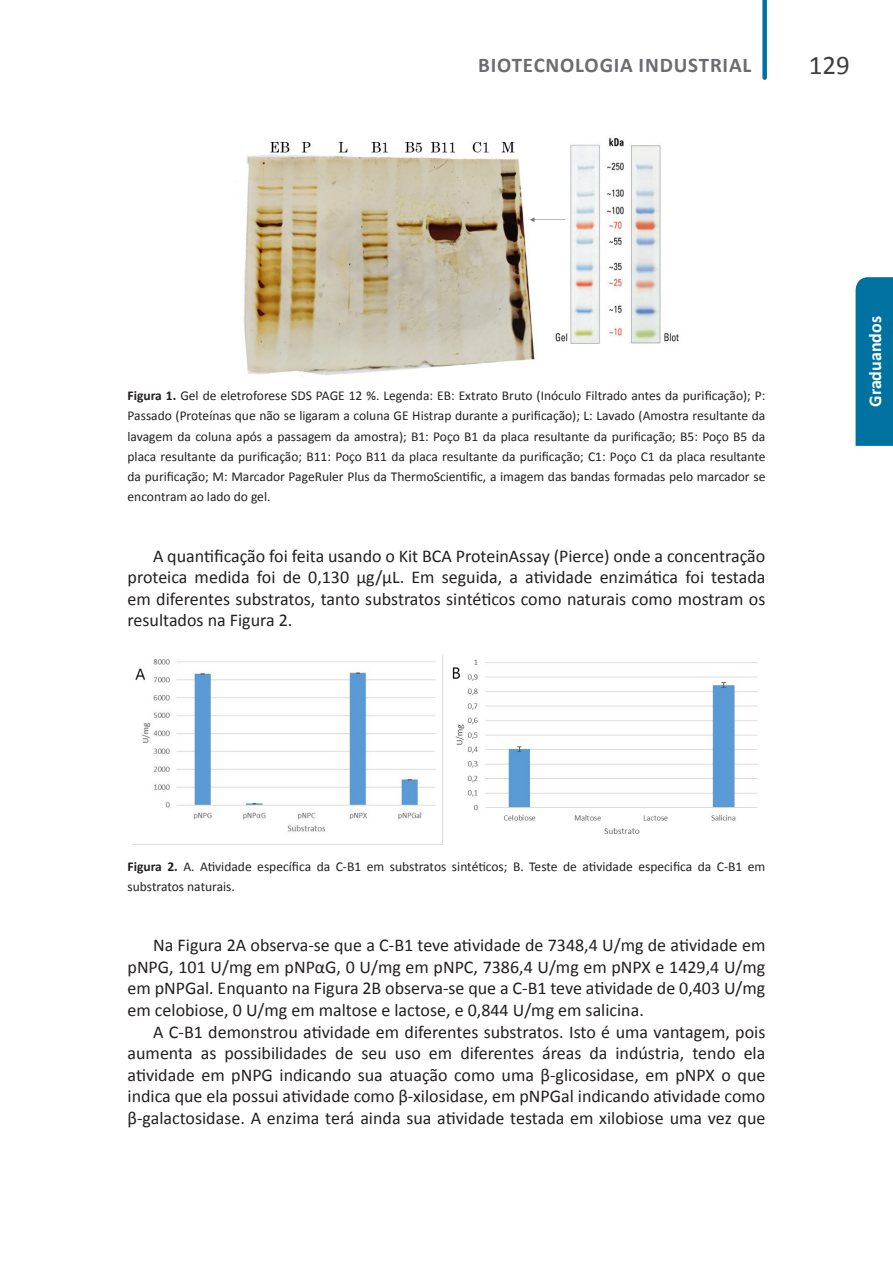
<style>
.page{position:relative;width:893px;height:1263px;background:#fff}
.page>*{position:absolute;margin:0;border:0;box-sizing:border-box;transform-origin:0 0}
.t1{font:27px "Calibri";color:#3e3e3f}
.t2{font:700 21px "Calibri";letter-spacing:.04em;color:#6c6d70}
.Corpo_de_texto_1{font:18px/21.6px "Calibri";color:#231f20;text-align:justify}
.t3{font:700 18px "Calibri";color:#fff}
.Figuras{font:13.5px/20.2px "Calibri";color:#231f20;text-align:justify}
.s1{font-weight:700}
</style>
<div class="page">
<div style="left:855px;top:277px;width:38px;height:169px;background:#00729f"></div>
<div style="left:762px;top:0;width:5px;height:78px;background:#00729f"></div>
<img style="left:243px;top:137px;width:436px;height:240px">
<img style="left:135px;top:656px;width:623px;height:188px">
<p class="t2" style="left:478px;top:52px;width:275px">BIOTECNOLOGIA INDUSTRIAL</p>
<h1 class="t1" style="left:809px;top:48px;width:43px">129</h1>
<p class="Figuras" style="left:128px;top:385px;width:639px"><span class="s1">Figura 1.</span> Gel de eletroforese SDS PAGE 12 %. Legenda: EB: Extrato Bruto (Inóculo Filtrado antes da purificação); P:<br>Passado (Proteínas que não se ligaram a coluna GE Histrap durante a purificação); L: Lavado (Amostra resultante da lavagem da coluna após a passagem da amostra); B1: Poço B1 da placa resultante da purificação; B5: Poço B5 da placa resultante da purificação; B11: Poço B11 da placa resultante da purificação; C1: Poço C1 da placa resultante da purificação; M: Marcador PageRuler Plus da ThermoScientific, a imagem das bandas formadas pelo marcador se encontram ao lado do gel.</p>
<p class="Corpo_de_texto_1" style="left:128px;top:544px;width:639px;text-indent:26px">A quantificação foi feita usando o Kit BCA ProteinAssay (Pierce) onde a concentração proteica medida foi de 0,130 µg/µL. Em seguida, a atividade enzimática foi testada em diferentes substratos, tanto substratos sintéticos como naturais como mostram os resultados na Figura 2.</p>
<p class="Figuras" style="left:128px;top:855px;width:639px"><span class="s1">Figura 2.</span> A. Atividade específica da C-B1 em substratos sintéticos; B. Teste de atividade especifica da C-B1 em substratos naturais.</p>
<p class="Corpo_de_texto_1" style="left:128px;top:933px;width:639px;text-indent:26px">Na Figura 2A observa-se que a C-B1 teve atividade de 7348,4 U/mg de atividade em pNPG, 101 U/mg em pNPαG, 0 U/mg em pNPC, 7386,4 U/mg em pNPX e 1429,4 U/mg em pNPGal. Enquanto na Figura 2B observa-se que a C-B1 teve atividade de 0,403 U/mg em celobiose, 0 U/mg em maltose e lactose, e 0,844 U/mg em salicina.</p>
<p class="Corpo_de_texto_1" style="left:128px;top:1020px;width:639px;text-indent:26px">A C-B1 demonstrou atividade em diferentes substratos. Isto é uma vantagem, pois aumenta as possibilidades de seu uso em diferentes áreas da indústria, tendo ela atividade em pNPG indicando sua atuação como uma β-glicosidase, em pNPX o que indica que ela possui atividade como β-xilosidase, em pNPGal indicando atividade como β-galactosidase. A enzima terá ainda sua atividade testada em xilobiose uma vez que</p>
<p class="t3" style="left:864px;top:407px;width:92px;rotate:-90deg">Graduandos</p>
</div>
